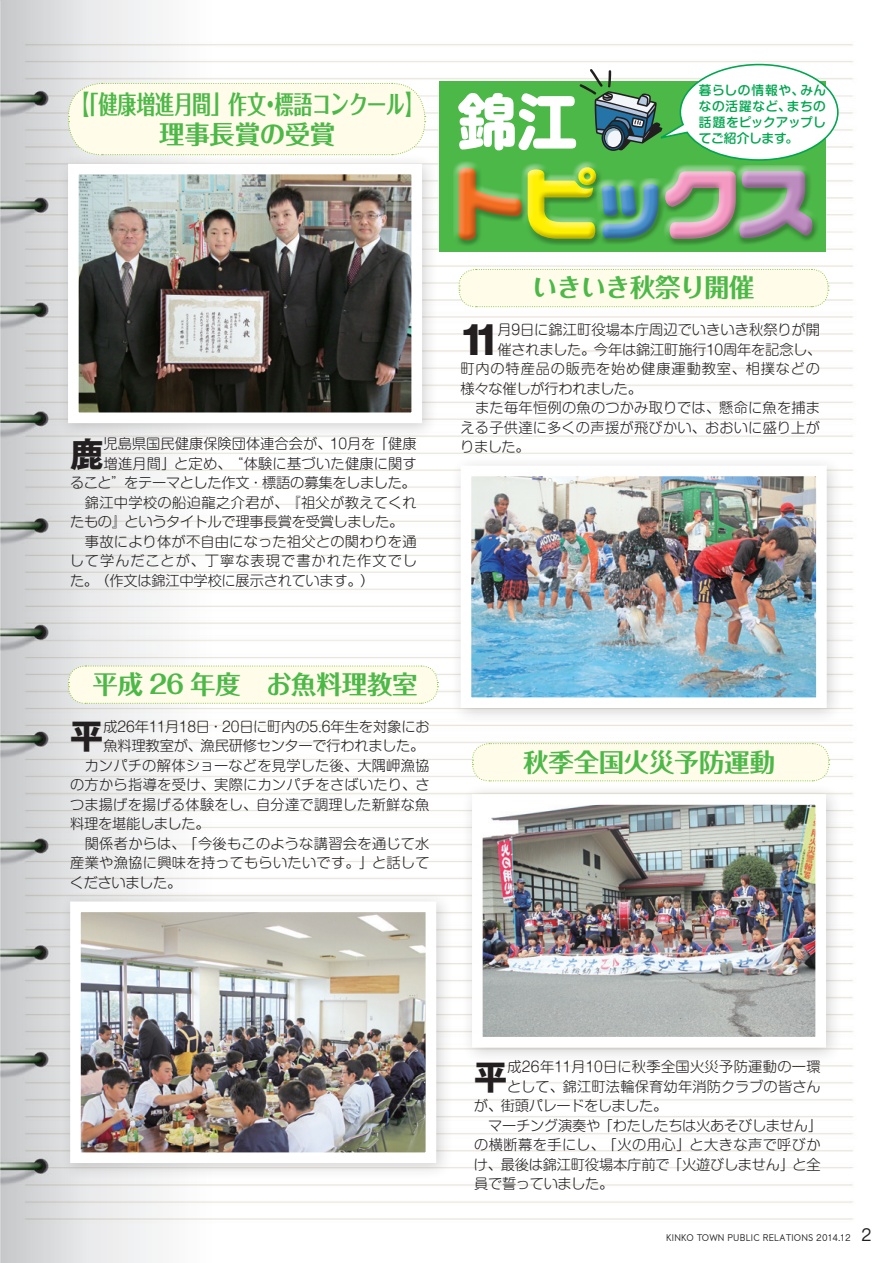
<style>
.page{position:relative;width:893px;height:1263px;background:#fff}
.page>*{position:absolute;margin:0;border:0;box-sizing:border-box;transform-origin:0 0}
.t1{font:800 60px "Shin M Go Pro";color:#fff}
.t2{font:700 39px "Gothic MB101 Pr 5";color:#231f20}
.t3{font:700 33.75px "Gothic MB101 Pr 5";color:#231f20}
.t4{font:700 25.5px/30px "Folk Pro";letter-spacing:-.015em;color:#4cb848;scale:.75 1}
.t5{font:700 25.5px "Folk Pro";letter-spacing:-.015em;color:#4cb848}
.t6{font:700 25.5px "Folk Pro";letter-spacing:-.04em;color:#4cb848}
.t7{font:500 15.9px "MOG Romaji B";color:#231f20}
.t8{font:300 14.25px/19.5px "Shin M Go Pro";letter-spacing:.005em;color:#231f20}
.t9{font:300 14.25px/19.5px "Shin M Go Pro";letter-spacing:-.015em;color:#231f20}
.t10{font:500 12.75px/15.9px "Shin M Go Pro";letter-spacing:.005em;color:#00a54f}
.t11{font:500 12.75px "Shin M Go Pro";letter-spacing:.05em;color:#00a54f}
.t12{font:500 12.75px "Shin M Go Pro";letter-spacing:.025em;color:#00a54f}
.t13{font:500 8.55px "MOG Romaji B";letter-spacing:.02em;color:#231f20}
</style>
<div class="page">
<img style="left:0;top:0;width:854px;height:1263px">
<div style="left:439px;top:81px;width:387px;height:171px;background:#4cb848"></div>
<div style="left:453px;top:161px;width:73px;height:80px;background:#fff;opacity:.5"></div>
<div style="left:454px;top:167px;width:74px;height:80px;background:#231f20;opacity:.3"></div>
<div style="left:521px;top:161px;width:79px;height:69px;background:#fff;opacity:.5"></div>
<div style="left:526px;top:168px;width:77px;height:77px;background:#231f20;opacity:.3"></div>
<div style="left:598px;top:182px;width:67px;height:63px;background:#231f20;opacity:.3"></div>
<div style="left:661px;top:170px;width:82px;height:75px;background:#231f20;opacity:.3"></div>
<div style="left:735px;top:170px;width:84px;height:75px;background:#231f20;opacity:.3"></div>
<svg style="left:528px;top:63px;width:311px;height:176px"></svg>
<div style="left:449px;top:454px;width:395px;height:271px;background:#231f20;opacity:.2"></div>
<img style="left:473px;top:478px;width:342px;height:218px">
<div style="left:461px;top:466px;width:366px;height:242px;border:11px solid #fff"></div>
<div style="left:59px;top:890px;width:395px;height:290px;background:#231f20;opacity:.2"></div>
<img style="left:82px;top:913px;width:342px;height:238px">
<div style="left:70px;top:901px;width:366px;height:262px;border:11px solid #fff"></div>
<div style="left:57px;top:152px;width:382px;height:288px;background:#231f20;opacity:.2"></div>
<img style="left:80px;top:176px;width:330px;height:235px">
<div style="left:68px;top:164px;width:354px;height:259px;border:11px solid #fff"></div>
<svg style="left:67px;top:82px;width:359px;height:74px"></svg>
<svg style="left:458px;top:268px;width:371px;height:40px"></svg>
<svg style="left:67px;top:665px;width:372px;height:39px"></svg>
<div style="left:461px;top:783px;width:382px;height:282px;background:#231f20;opacity:.2"></div>
<img style="left:484px;top:806px;width:330px;height:229px">
<div style="left:472px;top:794px;width:354px;height:253px;border:11px solid #fff"></div>
<svg style="left:471px;top:742px;width:359px;height:40px"></svg>
<h3 class="t4" style="left:70px;top:85px;width:473px">【「健康増進月間」作文標語コンクール【</h3>
<h3 class="t4" style="left:159px;top:85px;width:236px;text-indent:102px">・<br>理事長賞の受賞</h3>
<p class="t11" style="left:699px;top:80px;width:107px">暮らしの情報や、</p>
<p class="t12" style="left:800px;top:80px;width:27px">みん</p>
<h1 class="t1" style="left:457px;top:73px;width:121px">錦江</h1>
<p class="t12" style="left:787px;top:96px;width:41px">まちの</p>
<p class="t10" style="left:699px;top:97px;width:129px">なの活躍など、<br>話題をピックアップしてご紹介します。</p>
<p class="t8" style="left:104px;top:433px;width:315px">児島県国民健康保険団体連合会が、10月を「健康</p>
<h3 class="t3" style="left:70px;top:426px;width:35px">鹿</h3>
<p class="t8" style="left:70px;top:452px;width:349px;text-indent:34px">増進月間」と定め、“体験に基づいた健康に関すること”をテーマとした作文・標語の募集をしました。　錦江中学校の船迫龍之介君が、『祖父が教えてくれたもの』というタイトルで理事長賞を受賞しました。　事故により体が不自由になった祖父との関わりを通して学んだことが、丁寧な表現で書かれた作文でした。（作文は錦江中学校に展示されています。(</p>
<h3 class="t5" style="left:93px;top:662px;width:327px">平成 26 年度　お魚料理教室</h3>
<h3 class="t6" style="left:532px;top:266px;width:224px">いきいき秋祭り開催</h3>
<p class="t8" style="left:497px;top:319px;width:324px">月9日に錦江町役場本庁周辺でいきいき秋祭りが開</p>
<h2 class="t2" style="left:458px;top:308px;width:46px">11</h2>
<p class="t8" style="left:460px;top:338px;width:363px;text-indent:37px">催されました。今年は錦江町施行10周年を記念し、町内の特産品の販売を始め健康運動教室、相撲などの様々な催しが行われました。<br>　また毎年恒例の魚のつかみ取りでは、懸命に魚を捕まえる子供達に多くの声援が飛びかい、おおいに盛り上がりました。</p>
<p class="t8" style="left:103px;top:715px;width:328px">成26年11月18日・20日に町内の5.6年生を対象にお</p>
<h3 class="t3" style="left:70px;top:708px;width:35px">平</h3>
<p class="t8" style="left:70px;top:735px;width:361px;text-indent:33px">魚料理教室が、漁民研修センターで行われました。　カンパチの解体ショーなどを見学した後、大隅岬漁協の方から指導を受け、実際にカンパチをさばいたり、さつま揚げを揚げる体験をし、自分達で調理した新鮮な魚料理を堪能しました。<br>　関係者からは、「今後もこのような講習会を通じて水産業や漁協に興味を持ってもらいたいです。」と話してくださいました。</p>
<h3 class="t5" style="left:523px;top:740px;width:254px">秋季全国火災予防運動</h3>
<p class="t8" style="left:507px;top:1056px;width:315px">成26年11月10日に秋季全国火災予防運動の一環</p>
<h3 class="t3" style="left:474px;top:1049px;width:35px">平</h3>
<p class="t9" style="left:474px;top:1075px;width:350px;text-indent:33px">として、錦江町法輪保育幼年消防クラブの皆さんが、街頭パレードをしました。<br>　マーチング演奏や「わたしたちは火あそびしません「の横断幕を手にし、「火の用心」と大きな声で呼びかけ、最後は錦江町役場本庁前で「火遊びしません」と全員で誓っていました。</p>
<p class="t13" style="left:666px;top:1232px;width:186px">KINKO TOWN PUBLIC RELATIONS 2014.12</p>
<p class="t7" style="left:861px;top:1224px;width:12px">2</p>
</div>
